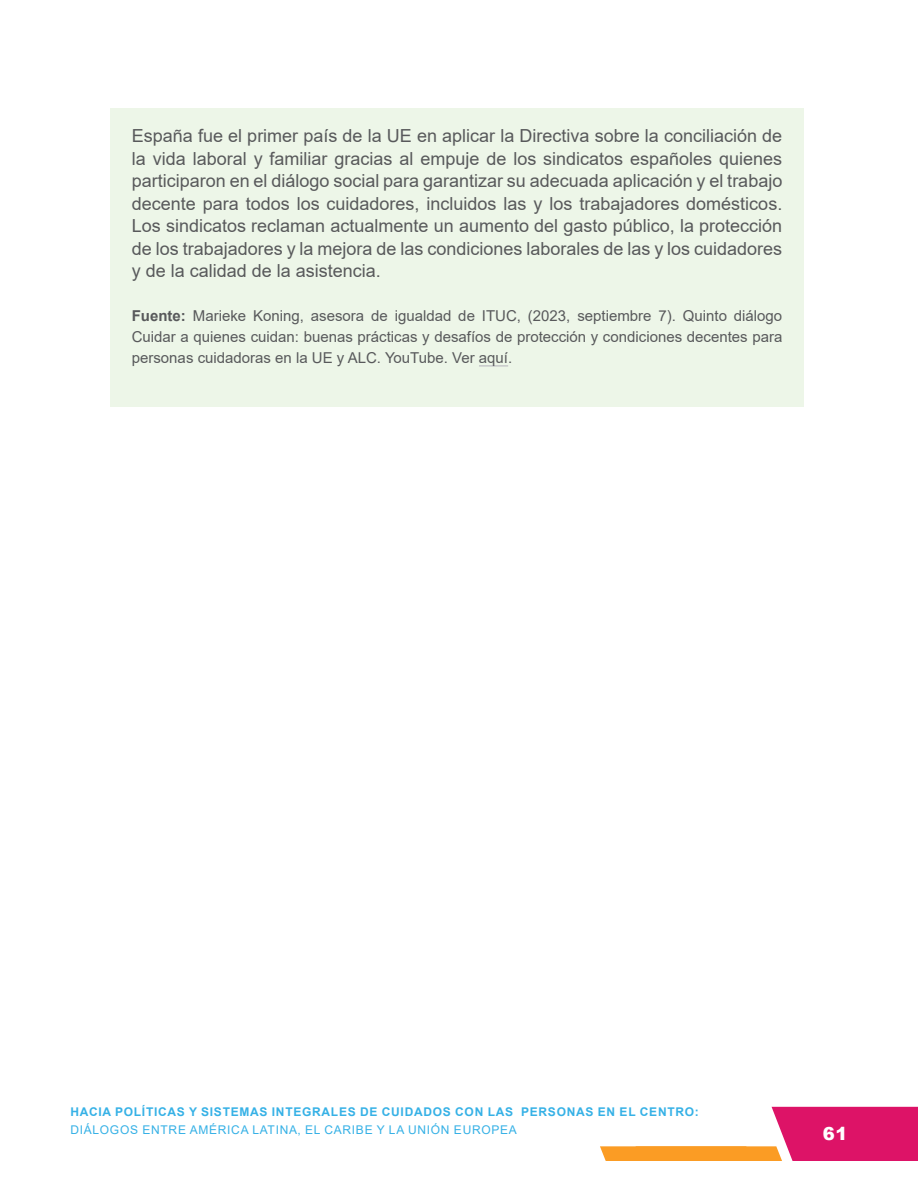
<style>
.page{position:relative;width:918px;height:1188px;background:#fff}
.page>*{position:absolute;margin:0;border:0;box-sizing:border-box;transform-origin:0 0}
.t1{font:18px/22.5px "Arial";color:#58595b;text-align:justify}
.t2{font:900 18px "Arial";color:#fff}
.t3{font:15px/21px "Arial";color:#58595b;text-align:justify}
.t4{font:700 12px "Arial";letter-spacing:.06em;color:#36b1e6}
.t5{font:12px "Arial";letter-spacing:.06em;color:#36b1e6}
.s1{font-weight:700}
</style>
<div class="page">
<svg style="left:600px;top:1107px;width:318px;height:54px"></svg>
<div style="left:111px;top:108px;width:693px;height:299px;background:#edf6e8"></div>
<hr style="left:479px;top:365px;width:29px;height:2px;background:#c7c8ca">
<p class="t1" style="left:132px;top:125px;width:652px">España fue el primer país de la UE en aplicar la Directiva sobre la conciliación de la vida laboral y familiar gracias al empuje de los sindicatos españoles quienes participaron en el diálogo social para garantizar su adecuada aplicación y el trabajo decente para todos los cuidadores, incluidos las y los trabajadores domésticos.<br>Los sindicatos reclaman actualmente un aumento del gasto público, la protección de los trabajadores y la mejora de las condiciones laborales de las y los cuidadores y de la calidad de la asistencia.</p>
<p class="t3" style="left:132px;top:305px;width:652px"><span class="s1">Fuente:</span> Marieke Koning, asesora de igualdad de ITUC, (2023, septiembre 7). Quinto diálogo Cuidar a quienes cuidan: buenas prácticas y desafíos de protección y condiciones decentes para personas cuidadoras en la UE y ALC. YouTube. Ver aquí.</p>
<p class="t4" style="left:70px;top:1103px;width:630px">HACIA POLÍTICAS Y SISTEMAS INTEGRALES DE CUIDADOS CON LAS PERSONAS EN EL CENTRO:</p>
<p class="t5" style="left:70px;top:1121px;width:448px">DIÁLOGOS ENTRE AMÉRICA LATINA, EL CARIBE Y LA UNIÓN EUROPEA</p>
<p class="t2" style="left:823px;top:1121px;width:26px">61</p>
</div>
